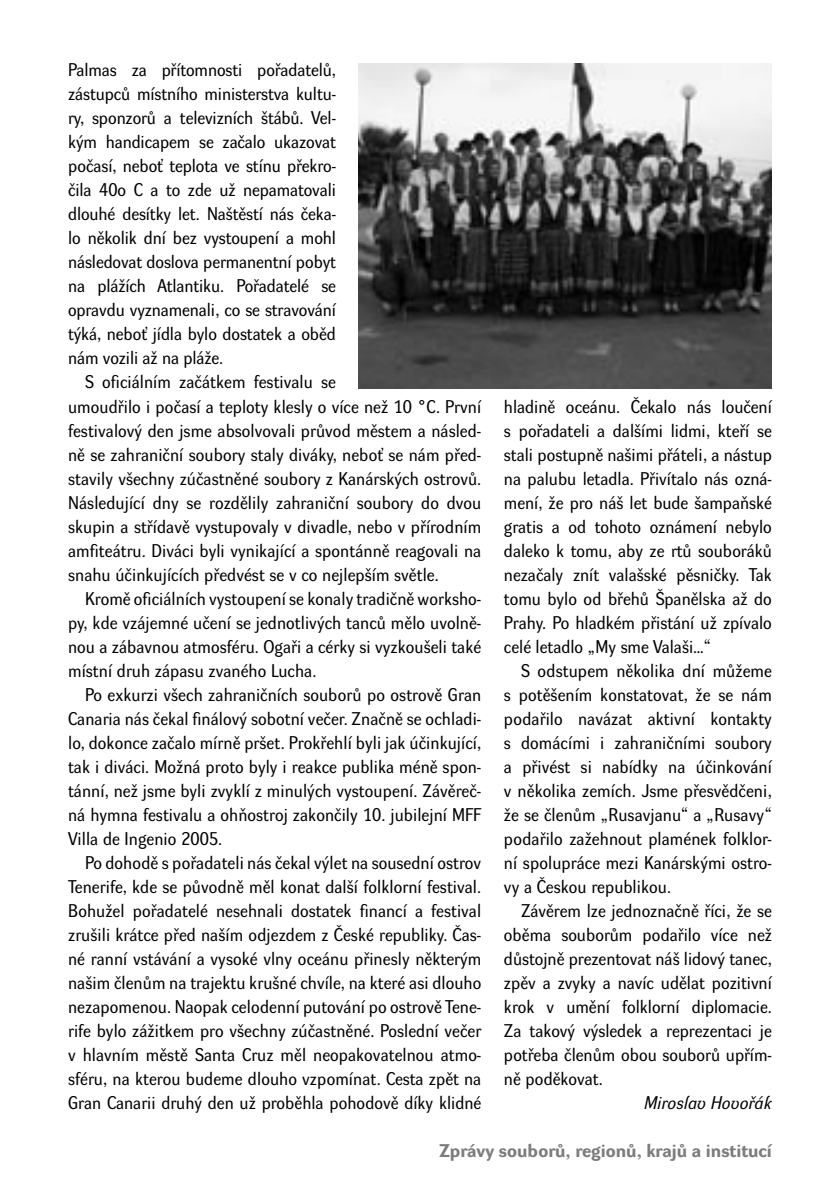
<style>
.page{position:relative;width:840px;height:1191px;background:#fff}
.page>*{position:absolute;margin:0;border:0;box-sizing:border-box;transform-origin:0 0}
.ZTsans_cond{font:18px/24px "Dyna Grotesk RCE";letter-spacing:.005em;color:#000;text-align:justify}
.ZTsans_cond_-_BO{font:18px/24px "Dyna Grotesk RCE";letter-spacing:-.005em;color:#000;text-align:justify}
.Zápatí{font:700 18px "Dyna Grotesk RECE";color:#7c7c7c}
.ZTsans_cond-2{font:italic 18px "Dyna Grotesk RCE";letter-spacing:.01em;color:#000}
</style>
<div class="page">
<img style="left:358px;top:64px;width:413px;height:324px">
<p class="ZTsans_cond_-_BO" style="left:68px;top:60px;width:269px">Palmas za přítomnosti pořadatelů, zástupců místního ministerstva kultu&shy;ry, sponzorů a televizních štábů. Vel&shy;kým handicapem se začalo ukazovat počasí, neboť teplota ve stínu překro&shy;čila 40o C a to zde už nepamatovali dlouhé desítky let. Naštěstí nás čeka&shy;lo několik dní bez vystoupení a mohl následovat doslova permanentní pobyt na plážích Atlantiku. Pořadatelé se opravdu vyznamenali, co se stravování týká, neboť jídla bylo dostatek a oběd nám vozili až na pláže.</p>
<p class="ZTsans_cond" style="left:68px;top:372px;width:414px;text-align:left;text-indent:17px">S oficiálním začátkem festivalu se<br>umoudřilo i počasí a teploty klesly o více než 10 °C. První festivalový den jsme absolvovali průvod městem a násled&shy;ně se zahraniční soubory staly diváky, neboť se nám před&shy;stavily všechny zúčastněné soubory z Kanárských ostrovů.<br>Následující dny se rozdělily zahraniční soubory do dvou skupin a střídavě vystupovaly v divadle, nebo v přírodním amfiteátru. Diváci byli vynikající a spontánně reagovali na snahu účinkujících předvést se v co nejlepším světle.</p>
<p class="ZTsans_cond" style="left:68px;top:588px;width:414px;text-indent:17px">Kromě oficiálních vystoupení se konaly tradičně worksho&shy;py, kde vzájemné učení se jednotlivých tanců mělo uvolně&shy;nou a zábavnou atmosféru. Ogaři a cérky si vyzkoušeli také místní druh zápasu zvaného Lucha.</p>
<p class="ZTsans_cond" style="left:68px;top:684px;width:414px;text-indent:17px">Po exkurzi všech zahraničních souborů po ostrově Gran Canaria nás čekal finálový sobotní večer. Značně se ochladi&shy;lo, dokonce začalo mírně pršet. Prokřehlí byli jak účinkující, tak i diváci. Možná proto byly i reakce publika méně spon&shy;tánní, než jsme byli zvyklí z minulých vystoupení. Závěreč&shy;ná hymna festivalu a ohňostroj zakončily 10. jubilejní MFF Villa de Ingenio 2005.</p>
<p class="ZTsans_cond" style="left:68px;top:852px;width:414px;text-indent:17px">Po dohodě s pořadateli nás čekal výlet na sousední ostrov Tenerife, kde se původně měl konat další folklorní festival.<br>Bohužel pořadatelé nesehnali dostatek financí a festival zrušili krátce před naším odjezdem z České republiky. Čas&shy;né ranní vstávání a vysoké vlny oceánu přinesly některým našim členům na trajektu krušné chvíle, na které asi dlouho nezapomenou. Naopak celodenní putování po ostrově Tene&shy;rife bylo zážitkem pro všechny zúčastněné. Poslední večer v hlavním městě Santa Cruz měl neopakovatelnou atmo&shy;sféru, na kterou budeme dlouho vzpomínat. Cesta zpět na Gran Canarii druhý den už proběhla pohodově díky klidné</p>
<p class="ZTsans_cond" style="left:503px;top:396px;width:269px">hladině oceánu. Čekalo nás loučení s pořadateli a dalšími lidmi, kteří se stali postupně našimi přáteli, a nástup na palubu letadla. Přivítalo nás ozná&shy;mení, že pro náš let bude šampaňské gratis a od tohoto oznámení nebylo daleko k tomu, aby ze rtů souboráků nezačaly znít valašské pěsničky. Tak tomu bylo od břehů Španělska až do Prahy. Po hladkém přistání už zpívalo celé letadlo „My sme Valaši…“</p>
<p class="ZTsans_cond" style="left:503px;top:660px;width:269px;text-indent:17px">S odstupem několika dní můžeme s potěšením konstatovat, že se nám podařilo navázat aktivní kontakty s domácími i zahraničními soubory a přivést si nabídky na účinkování v několika zemích. Jsme přesvědčeni, že se členům „Rusavjanu“ a „Rusavy“ podařilo zažehnout plamének folklor&shy;ní spolupráce mezi Kanárskými ostro&shy;vy a Českou republikou.</p>
<p class="ZTsans_cond" style="left:503px;top:900px;width:269px;text-indent:17px">Závěrem lze jednoznačně říci, že se oběma souborům podařilo více než důstojně prezentovat náš lidový tanec, zpěv a zvyky a navíc udělat pozitivní krok v umění folklorní diplomacie.<br>Za takový výsledek a reprezentaci je potřeba členům obou souborů upřím&shy;ně poděkovat.</p>
<p class="ZTsans_cond-2" style="left:643px;top:1091px;width:129px">Miroslav Hovořák</p>
<p class="Zápatí" style="left:439px;top:1140px;width:334px">Zprávy souborů, regionů, krajů a institucí</p>
</div>
